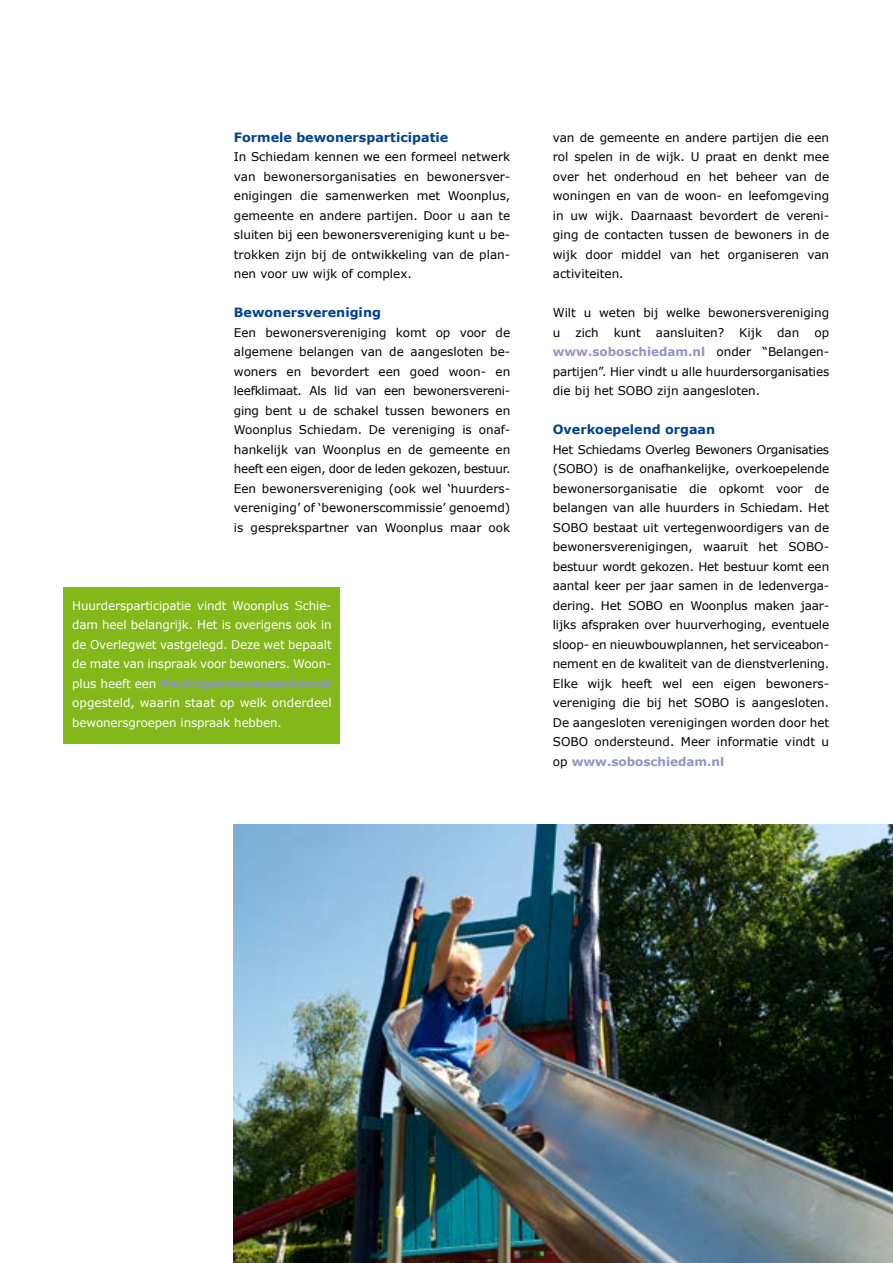
<style>
.page{position:relative;width:893px;height:1263px;background:#fff}
.page>*{position:absolute;margin:0;border:0;box-sizing:border-box;transform-origin:0 0}
.t1{font:700 12.75px "Verdana";color:#00428e}
.t2{font:12px/19.5px "Verdana";color:#000;text-align:justify}
.t3{font:12px/19.5px "Verdana";letter-spacing:-.01em;color:#fff;text-align:justify}
.s1{font-weight:700;color:#9095c3}
</style>
<div class="page">
<img style="left:234px;top:824px;width:659px;height:439px">
<div style="left:64px;top:587px;width:276px;height:156px;background:#83b81a"></div>
<p class="t1" style="left:234px;top:129px;width:216px">Formele bewonersparticipatie</p>
<p class="t2" style="left:234px;top:147px;width:278px">In Schiedam kennen we een formeel netwerk van bewonersorganisaties en bewonersver&shy;enigingen die samenwerken met Woonplus, gemeente en andere partijen. Door u aan te sluiten bij een bewonersvereniging kunt u be&shy;trokken zijn bij de ontwikkeling van de plan&shy;nen voor uw wijk of complex.</p>
<p class="t1" style="left:234px;top:305px;width:149px">Bewonersvereniging</p>
<p class="t2" style="left:234px;top:322px;width:278px">Een bewonersvereniging komt op voor de algemene belangen van de aangesloten be&shy;woners en bevordert een goed woon- en leefklimaat. Als lid van een bewonersvereni&shy;ging bent u de schakel tussen bewoners en Woonplus Schiedam. De vereniging is onaf&shy;hankelijk van Woonplus en de gemeente en heeft een eigen, door de leden gekozen, bestuur.<br>Een bewonersvereniging (ook wel ‘huurders&shy;vereniging’ of ‘bewonerscommissie’ genoemd) is gesprekspartner van Woonplus maar ook</p>
<p class="t3" style="left:72px;top:595px;width:261px">Huurdersparticipatie vindt Woonplus Schie&shy;dam heel belangrijk. Het is overigens ook in de Overlegwet vastgelegd. Deze wet bepaalt de mate van inspraak voor bewoners. Woon&shy;plus heeft een <span class="s1">Participatieovereenkomst </span>opgesteld, waarin staat op welk onderdeel bewonersgroepen inspraak hebben.</p>
<p class="t2" style="left:553px;top:127px;width:278px">van de gemeente en andere partijen die een rol spelen in de wijk. U praat en denkt mee over het onderhoud en het beheer van de woningen en van de woon- en leefomgeving in uw wijk. Daarnaast bevordert de vereni&shy;ging de contacten tussen de bewoners in de wijk door middel van het organiseren van activiteiten.</p>
<p class="t2" style="left:553px;top:303px;width:278px">Wilt u weten bij welke bewonersvereniging u</p>
<p class="t2" style="left:553px;top:322px;width:278px;text-indent:224px">dan op <span class="s1">www.soboschiedam.nl</span> onder “Belangen&shy;partijen”. Hier vindt u alle huurdersorganisaties die bij het SOBO zijn aangesloten.</p>
<p class="t1" style="left:553px;top:422px;width:164px">Overkoepelend orgaan</p>
<p class="t2" style="left:553px;top:439px;width:278px;text-align:left">Het Schiedams Overleg Bewoners Organisaties (SOBO) is de onafhankelijke, overkoepelende bewonersorganisatie die opkomt voor de belangen van alle huurders in Schiedam. Het SOBO bestaat uit vertegenwoordigers van de bewonersverenigingen, waaruit het SOBO&shy;bestuur wordt gekozen. Het bestuur komt een aantal keer per jaar samen in de ledenverga&shy;dering. Het SOBO en Woonplus maken jaar&shy;lijks afspraken over huurverhoging, eventuele sloop- en nieuwbouwplannen, het serviceabon&shy;nement en de kwaliteit van de dienstverlening.<br>Elke wijk heeft wel een eigen bewoners&shy;vereniging die bij het SOBO is aangesloten.<br>De aangesloten verenigingen worden door het SOBO ondersteund. Meer informatie vindt u op <span class="s1">www.soboschiedam.nl</span></p>
<p class="t2" style="left:575px;top:322px;width:25px">zich</p>
<p class="t2" style="left:614px;top:322px;width:150px">kunt aansluiten? Kijk</p>
</div>
